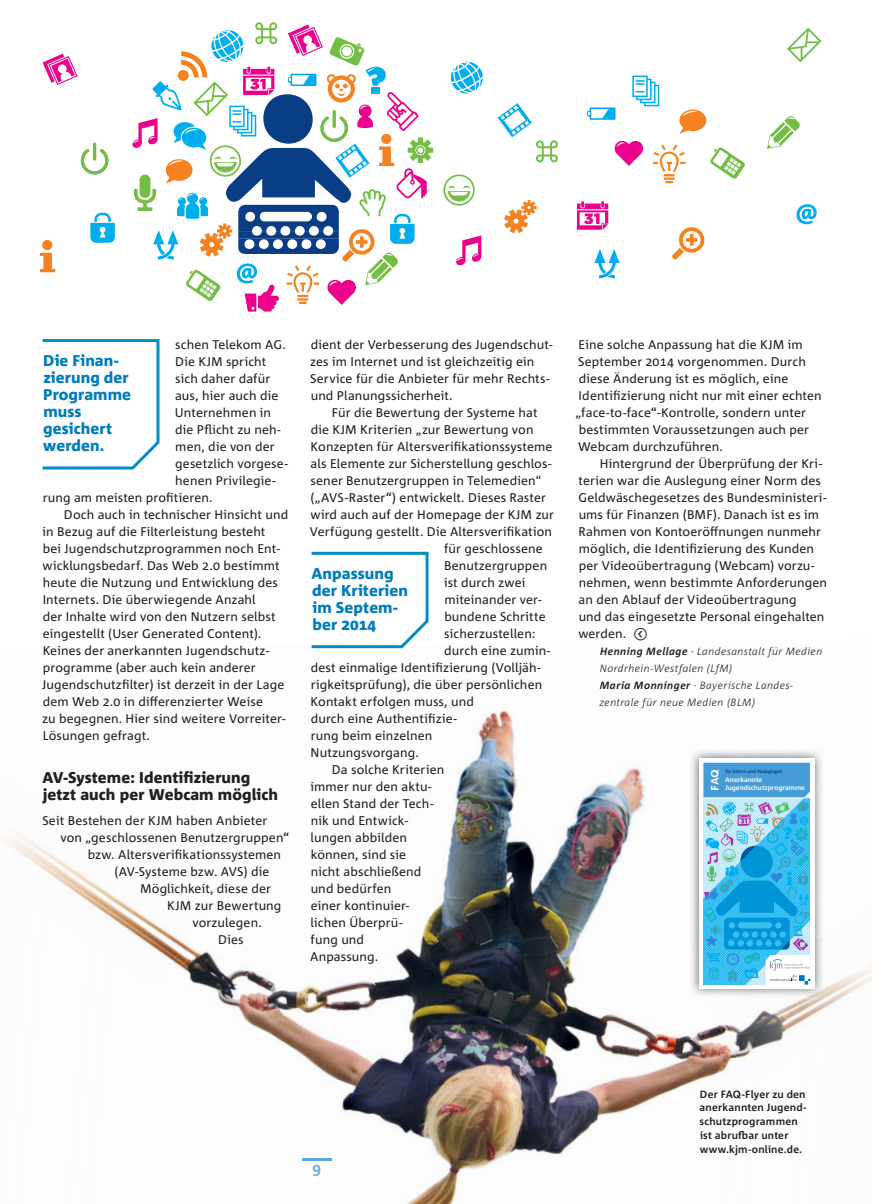
<style>
.page{position:relative;width:872px;height:1204px;background:#fff}
.page>*{position:absolute;margin:0;border:0;box-sizing:border-box;transform-origin:0 0}
.t1{font:800 15.6px/17px "Corpid C1 s";letter-spacing:.005em;color:#007dbd}
.t2{font:800 15.6px/17px "Corpid C1 s";letter-spacing:.005em;color:#231f20}
.t3{font:700 15.6px "Corpid C1 s";color:#5bacdf}
.t4{font:12.6px/17px "Corpid C1 s";letter-spacing:.01em;color:#231f20}
.t5{font:700 12.45px "Corpid C1 s";color:#fff}
.t6{font:italic 300 10.5px/17px "Corpid C1 s";letter-spacing:.035em;color:#231f20}
.t7{font:700 10.5px/13.8px "Corpid C1 s";letter-spacing:.02em;color:#231f20}
.t8{font:700 6.75px/7.8px "Corpid C1 s";letter-spacing:-.005em;color:#fff}
.t9{font:700 4.65px "Corpid C1 s";letter-spacing:.01em;color:#023e88}
.s1{font-weight:700}
.s2{font-family:"Button Bonus Circle Positive";font-size:15.6px}
</style>
<div class="page">
<img style="left:443px;top:709px;width:203px;height:219px">
<img style="left:690px;top:1030px;width:15px;height:54px">
<img style="left:206px;top:895px;width:329px;height:308px">
<img style="left:510px;top:928px;width:180px;height:275px">
<img style="left:302px;top:1158px;width:30px;height:2px">
<svg style="left:313px;top:1164px;width:7px;height:12px"></svg>
<img style="left:1px;top:833px;width:205px;height:153px">
<img style="left:705px;top:965px;width:167px;height:115px">
<svg style="left:42px;top:339px;width:118px;height:131px"></svg>
<svg style="left:311px;top:551px;width:118px;height:98px"></svg>
<svg style="left:594px;top:249px;width:25px;height:29px"></svg>
<svg style="left:679px;top:109px;width:27px;height:25px"></svg>
<svg style="left:456px;top:235px;width:25px;height:31px"></svg>
<svg style="left:577px;top:201px;width:31px;height:29px"></svg>
<svg style="left:43px;top:54px;width:35px;height:31px"></svg>
<svg style="left:443px;top:174px;width:32px;height:32px"></svg>
<svg style="left:504px;top:200px;width:32px;height:33px"></svg>
<svg style="left:450px;top:62px;width:33px;height:32px"></svg>
<svg style="left:90px;top:213px;width:25px;height:30px"></svg>
<svg style="left:767px;top:116px;width:33px;height:33px"></svg>
<svg style="left:614px;top:140px;width:30px;height:26px"></svg>
<svg style="left:787px;top:28px;width:34px;height:34px"></svg>
<svg style="left:710px;top:147px;width:35px;height:32px"></svg>
<svg style="left:632px;top:75px;width:27px;height:31px"></svg>
<svg style="left:40px;top:240px;width:15px;height:32px"></svg>
<svg style="left:672px;top:227px;width:33px;height:33px"></svg>
<svg style="left:497px;top:103px;width:61px;height:59px"></svg>
<svg style="left:653px;top:145px;width:32px;height:38px"></svg>
<svg style="left:796px;top:204px;width:20px;height:20px"></svg>
<svg style="left:587px;top:107px;width:28px;height:13px"></svg>
<svg style="left:132px;top:22px;width:301px;height:289px"></svg>
<svg style="left:332px;top:110px;width:4px;height:18px"></svg>
<svg style="left:80px;top:146px;width:29px;height:29px"></svg>
<hr style="left:93px;top:142px;width:3px;height:18px;background:#72bf44;border-radius:2px">
<img style="left:689px;top:750px;width:134px;height:248px">
<img style="left:712px;top:934px;width:112px;height:64px">
<div style="left:699px;top:758px;width:115px;height:230px;background:#fff"></div>
<svg style="left:703px;top:762px;width:108px;height:223px;background:#58b9e4"></svg>
<hr style="left:699px;top:797px;width:115px;height:1px;background:#fff">
<p class="t4" style="left:175px;top:336px;width:112px">schen Telekom AG.</p>
<p class="t4" style="left:175px;top:353px;width:93px">Die KJM spricht</p>
<p class="t4" style="left:175px;top:371px;width:97px">sich daher dafür</p>
<p class="t4" style="left:175px;top:388px;width:105px">aus, hier auch die</p>
<p class="t4" style="left:175px;top:405px;width:98px">Unternehmen in</p>
<p class="t4" style="left:175px;top:422px;width:107px">die Pflicht zu neh-</p>
<p class="t4" style="left:175px;top:439px;width:101px">men, die von der</p>
<p class="t4" style="left:175px;top:456px;width:114px">gesetzlich vorgese-</p>
<p class="t4" style="left:175px;top:473px;width:102px">henen Privilegie-</p>
<p class="t4" style="left:43px;top:490px;width:171px">rung am meisten profitieren.</p>
<p class="t4" style="left:64px;top:507px;width:226px">Doch auch in technischer Hinsicht und</p>
<p class="t4" style="left:43px;top:524px;width:224px">in Bezug auf die Filterleistung besteht</p>
<p class="t4" style="left:43px;top:541px;width:238px">bei Jugendschutzprogrammen noch Ent-</p>
<p class="t4" style="left:42px;top:558px;width:239px">wicklungsbedarf. Das Web 2.0 bestimmt</p>
<p class="t4" style="left:43px;top:575px;width:237px">heute die Nutzung und Entwicklung des</p>
<p class="t4" style="left:43px;top:592px;width:215px">Internets. Die überwiegende Anzahl</p>
<p class="t4" style="left:43px;top:609px;width:234px">der Inhalte wird von den Nutzern selbst</p>
<p class="t4" style="left:43px;top:626px;width:220px">eingestellt (User Generated Content).</p>
<p class="t4" style="left:43px;top:643px;width:228px">Keines der anerkannten Jugendschutz-</p>
<p class="t4" style="left:43px;top:660px;width:214px">programme (aber auch kein anderer</p>
<p class="t4" style="left:42px;top:677px;width:244px">Jugendschutzfilter) ist derzeit in der Lage</p>
<p class="t4" style="left:43px;top:694px;width:222px">dem Web 2.0 in differenzierter Weise</p>
<p class="t4" style="left:42px;top:711px;width:245px">zu begegnen. Hier sind weitere Vorreiter-</p>
<p class="t4" style="left:43px;top:728px;width:109px">Lösungen gefragt.</p>
<p class="t2" style="left:42px;top:769px;width:237px">AV-Systeme: Identifizierung jetzt auch per Webcam möglich</p>
<p class="t4" style="left:42px;top:813px;width:226px">Seit Bestehen der KJM haben Anbieter</p>
<p class="t4" style="left:60px;top:830px;width:230px">von „geschlossenen Benutzergruppen<span class="s1">“</span></p>
<p class="t4" style="left:88px;top:847px;width:195px">bzw. Altersverifikationssystemen</p>
<p class="t4" style="left:115px;top:864px;width:156px">(AV-Systeme bzw. AVS) die</p>
<p class="t4" style="left:140px;top:881px;width:132px">Möglichkeit, diese der</p>
<p class="t4" style="left:167px;top:898px;width:116px">KJM zur Bewertung</p>
<p class="t4" style="left:192px;top:915px;width:71px">vorzulegen.</p>
<p class="t4" style="left:218px;top:932px;width:27px">Dies</p>
<p class="t1" style="left:43px;top:352px;width:89px">Die Finan&shy;zie rung der<br>Programme muss<br>ge sichert werden .</p>
<p class="t4" style="left:310px;top:337px;width:244px">dient der Verbesserung des Jugendschut&shy;zes im Internet und ist gleichzeitig ein Service für die Anbieter für mehr Rechts&shy;und Planungssicherheit.</p>
<p class="t4" style="left:332px;top:405px;width:207px">Für die Bewertung der Systeme hat</p>
<p class="t4" style="left:311px;top:422px;width:224px">die KJM Kriterien „zur Bewertung von</p>
<p class="t4" style="left:311px;top:439px;width:243px">Konzepten für Altersverifikationssysteme</p>
<p class="t4" style="left:310px;top:456px;width:242px">als Elemente zur Sicherstellung geschlos-</p>
<p class="t4" style="left:310px;top:473px;width:232px">sener Benutzergruppen in Telemedien“</p>
<p class="t4" style="left:310px;top:490px;width:237px">(„AVS-Raster<span class="s1">“</span>) entwickelt. Dieses Raster</p>
<p class="t4" style="left:310px;top:507px;width:245px">wird auch auf der Homepage der KJM zur</p>
<p class="t4" style="left:310px;top:524px;width:244px">Verfügung gestellt. Die Altersverifikation</p>
<p class="t4" style="left:444px;top:541px;width:100px">für geschlossene</p>
<p class="t4" style="left:444px;top:558px;width:104px">Benutzergruppen</p>
<p class="t4" style="left:444px;top:575px;width:83px">ist durch zwei</p>
<p class="t4" style="left:444px;top:592px;width:99px">miteinander ver-</p>
<p class="t4" style="left:444px;top:609px;width:103px">bundene Schritte</p>
<p class="t4" style="left:444px;top:626px;width:93px">sicherzustellen:</p>
<p class="t4" style="left:444px;top:643px;width:107px">durch eine zumin-</p>
<p class="t4" style="left:311px;top:660px;width:231px">dest einmalige Identifizierung (Volljäh-</p>
<p class="t4" style="left:311px;top:677px;width:233px">rigkeitsprüfung), die über persönlichen</p>
<p class="t4" style="left:311px;top:694px;width:165px">Kontakt erfolgen muss, und</p>
<p class="t4" style="left:311px;top:711px;width:148px">durch eine Authentifizie-</p>
<p class="t4" style="left:311px;top:728px;width:123px">rung beim einzelnen</p>
<p class="t4" style="left:311px;top:745px;width:110px">Nutzungsvorgang.</p>
<p class="t4" style="left:332px;top:762px;width:114px">Da solche Kriterien</p>
<p class="t4" style="left:310px;top:779px;width:123px">immer nur den aktu-</p>
<p class="t4" style="left:311px;top:796px;width:124px">ellen Stand der Tech-</p>
<p class="t4" style="left:311px;top:813px;width:99px">nik und Entwick-</p>
<p class="t4" style="left:311px;top:830px;width:98px">lungen abbilden</p>
<p class="t4" style="left:311px;top:847px;width:97px">können, sind sie</p>
<p class="t4" style="left:311px;top:864px;width:112px">nicht abschließend</p>
<p class="t4" style="left:311px;top:881px;width:82px">und bedürfen</p>
<p class="t4" style="left:311px;top:898px;width:100px">einer kontinuier-</p>
<p class="t4" style="left:311px;top:915px;width:93px">lichen Überprü-</p>
<p class="t4" style="left:311px;top:932px;width:55px">fung und</p>
<p class="t4" style="left:310px;top:949px;width:70px">Anpassung.</p>
<p class="t1" style="left:311px;top:565px;width:98px">Anpassung der Kriterien im Septem&shy;ber 2014</p>
<p class="t4" style="left:575px;top:337px;width:248px">Eine solche Anpassung hat die KJM im September 2014 vorgenommen. Durch diese Änderung ist es möglich, eine Identifizierung nicht nur mit einer echten „face-to-face<span class="s1">“</span>-Kontrolle, sondern unter bestimmten Voraussetzungen auch per Webcam durchzuführen.</p>
<p class="t4" style="left:578px;top:456px;width:250px;text-indent:21px">Hintergrund der Überprüfung der Kri&shy;terien war die Auslegung einer Norm des Geldwäschegesetzes des Bundesministeri&shy;ums für Finanzen (BMF). Danach ist es im Rahmen von Kontoeröffnungen nunmehr möglich, die Identifizierung des Kunden per Videoübertragung (Webcam) vorzu&shy;nehmen, wenn bestimmte Anforderungen an den Ablauf der Videoübertragung<br>und das eingesetzte Personal eingehalten werden. <span class="s2">j</span></p>
<p class="t6" style="left:599px;top:643px;width:224px"><span class="s1">Henning Mellage</span> · Landesanstalt für Medien Nordrhein-Westfalen (LfM)<br><span class="s1">Maria Monninger</span> · Bayerische Landes&shy;zentrale für neue Medien (BLM)</p>
<p class="t5" style="left:708px;top:790px;width:23px;rotate:-90deg">FAQ</p>
<p class="t8" style="left:725px;top:776px;width:81px">Anerkannte<br>Jugendschutzprogramme</p>
<p class="t9" style="left:725px;top:769px;width:58px">für Eltern und Pädagogen</p>
<p class="t3" style="left:312px;top:1161px;width:10px">9</p>
<p class="t7" style="left:699px;top:1087px;width:108px">Der FAQ-Flyer zu den anerkannten Jugend&shy;schutzprogrammen ist abrufbar unter www.kjm-online.de.</p>
</div>
